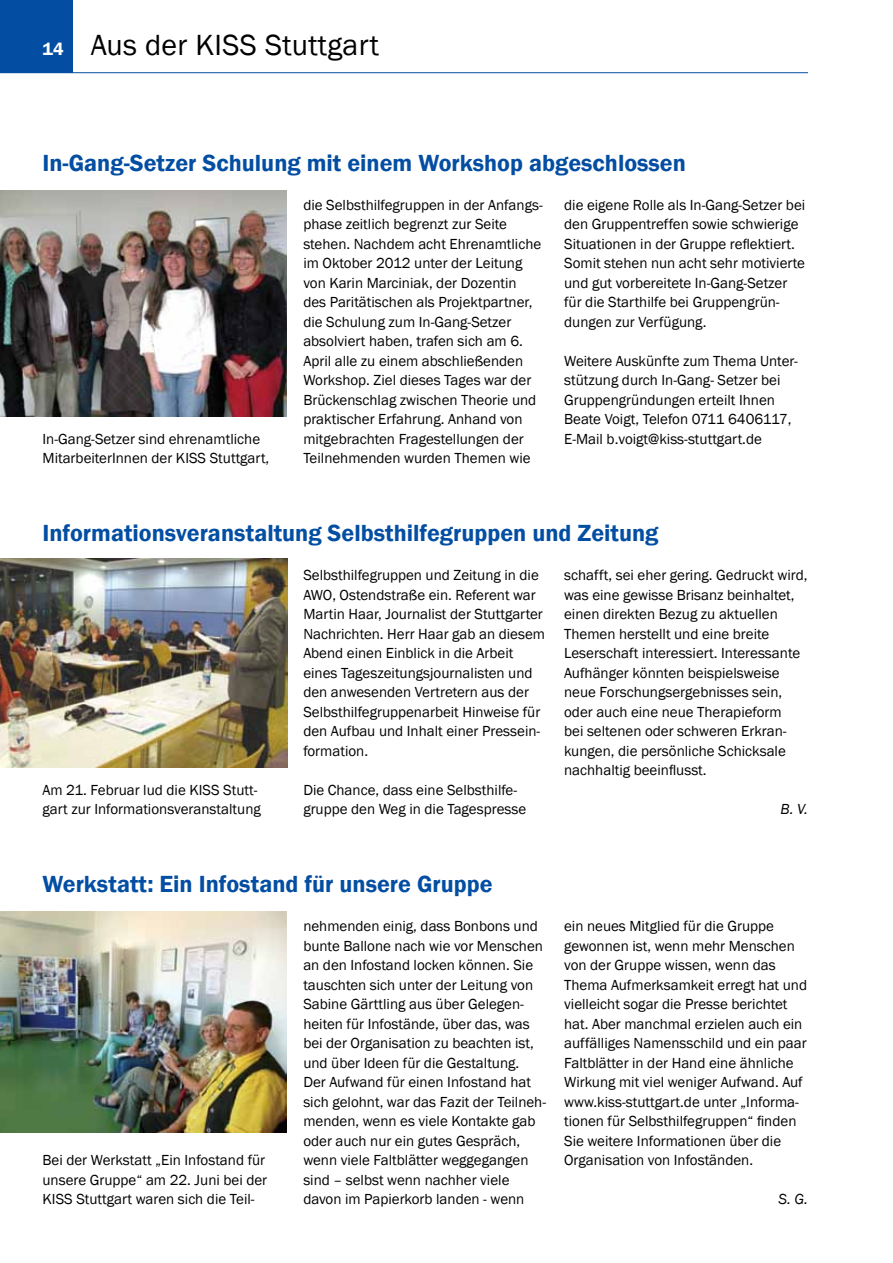
<style>
.page{position:relative;width:893px;height:1263px;background:#fff}
.page>*{position:absolute;margin:0;border:0;box-sizing:border-box;transform-origin:0 0}
.t1{font:30px "Franklin Gothic";letter-spacing:.01em;color:#000}
.t2{font:600 24px "Franklin Gothic";color:#034ea2}
.t3{font:15px/19.5px "Franklin Gothic";color:#000}
.t4{font:italic 15px "Franklin Gothic";color:#000}
.s1{font-weight:600;font-size:18px;color:#fff}
</style>
<div class="page">
<div style="left:0;top:0;width:73px;height:73px;background:#034ea2"></div>
<hr style="left:0;top:72px;width:808px;height:1px;background:#034ea2">
<img style="left:0;top:190px;width:286px;height:227px">
<img style="left:0;top:559px;width:287px;height:208px">
<img style="left:0;top:911px;width:286px;height:221px">
<h1 class="t1" style="left:43px;top:26px;width:338px"><span class="s1">14</span> Aus der KISS Stuttgart</h1>
<h2 class="t2" style="left:43px;top:148px;width:645px">In-Gang-Setzer Schulung mit einem Workshop abgeschlossen</h2>
<p class="t3" style="left:43px;top:429px;width:228px">In-Gang-Setzer sind ehrenamtliche<br>MitarbeiterInnen der KISS Stuttgart,</p>
<p class="t3" style="left:303px;top:195px;width:241px">die Selbsthilfegruppen in der Anfangs&shy;phase zeitlich begrenzt zur Seite stehen. Nachdem acht Ehrenamtliche im Oktober 2012 unter der Leitung von Karin Marciniak, der Dozentin des Paritätischen als Projektpartner, die Schulung zum In-Gang-Setzer absolviert haben, trafen sich am 6.<br>April alle zu einem abschließenden Workshop. Ziel dieses Tages war der Brückenschlag zwischen Theorie und praktischer Erfahrung. Anhand von mitgebrachten Fragestellungen der Teilnehmenden wurden Themen wie</p>
<p class="t3" style="left:564px;top:195px;width:243px">die eigene Rolle als In-Gang-Setzer bei den Gruppentreffen sowie schwierige Situationen in der Gruppe reflektiert.<br>Somit stehen nun acht sehr motivierte und gut vorbereitete In-Gang-Setzer für die Starthilfe bei Gruppengrün&shy;dungen zur Verfügung.</p>
<p class="t3" style="left:564px;top:351px;width:235px">Weitere Auskünfte zum Thema Unter&shy;stützung durch In-Gang- Setzer bei Gruppengründungen erteilt Ihnen Beate Voigt, Telefon 0711 6406117, E-Mail b.voigt@kiss-stuttgart.de</p>
<h2 class="t2" style="left:43px;top:518px;width:617px">Informationsveranstaltung Selbsthilfegruppen und Zeitung</h2>
<p class="t3" style="left:43px;top:780px;width:220px">Am 21. Februar lud die KISS Stutt&shy;gart zur Informationsveranstaltung</p>
<p class="t3" style="left:303px;top:566px;width:243px">Selbsthilfegruppen und Zeitung in die AWO, Ostendstraße ein. Referent war Martin Haar, Journalist der Stuttgarter Nachrichten. Herr Haar gab an diesem Abend einen Einblick in die Arbeit eines Tageszeitungsjournalisten und den anwesenden Vertretern aus der Selbsthilfegruppenarbeit Hinweise für den Aufbau und Inhalt einer Pressein&shy;formation.</p>
<p class="t3" style="left:303px;top:780px;width:224px">Die Chance, dass eine Selbsthilfe&shy;gruppe den Weg in die Tagespresse</p>
<p class="t3" style="left:564px;top:566px;width:245px">schafft, sei eher gering. Gedruckt wird, was eine gewisse Brisanz beinhaltet, einen direkten Bezug zu aktuellen Themen herstellt und eine breite Leserschaft interessiert. Interessante Aufhänger könnten beispielsweise neue Forschungsergebnisses sein, oder auch eine neue Therapieform<br>bei seltenen oder schweren Erkran&shy;kungen, die persönliche Schicksale nachhaltig beeinflusst.</p>
<p class="t4" style="left:781px;top:800px;width:29px">B. V.</p>
<h2 class="t2" style="left:43px;top:869px;width:452px">Werkstatt: Ein Infostand für unsere Gruppe</h2>
<p class="t3" style="left:43px;top:1151px;width:226px">Bei der Werkstatt „Ein Infostand für unsere Gruppe“ am 22. Juni bei der<br>KISS Stuttgart waren sich die Teil-</p>
<p class="t3" style="left:303px;top:917px;width:244px">nehmenden einig, dass Bonbons und bunte Ballone nach wie vor Menschen an den Infostand locken können. Sie tauschten sich unter der Leitung von Sabine Gärttling aus über Gelegen&shy;heiten für Infostände, über das, was bei der Organisation zu beachten ist, und über Ideen für die Gestaltung.<br>Der Aufwand für einen Infostand hat sich gelohnt, war das Fazit der Teilneh&shy;menden, wenn es viele Kontakte gab oder auch nur ein gutes Gespräch, wenn viele Faltblätter weggegangen sind – selbst wenn nachher viele davon im Papierkorb landen - wenn</p>
<p class="t3" style="left:564px;top:917px;width:244px">ein neues Mitglied für die Gruppe gewonnen ist, wenn mehr Menschen von der Gruppe wissen, wenn das Thema Aufmerksamkeit erregt hat und vielleicht sogar die Presse berichtet hat. Aber manchmal erzielen auch ein auffälliges Namensschild und ein paar Faltblätter in der Hand eine ähnliche Wirkung mit viel weniger Aufwand. Auf www.kiss-stuttgart.de unter „Informa&shy;tionen für Selbsthilfegruppen“ finden Sie weitere Informationen über die Organisation von Infoständen.</p>
<p class="t4" style="left:778px;top:1190px;width:31px">S. G.</p>
</div>
